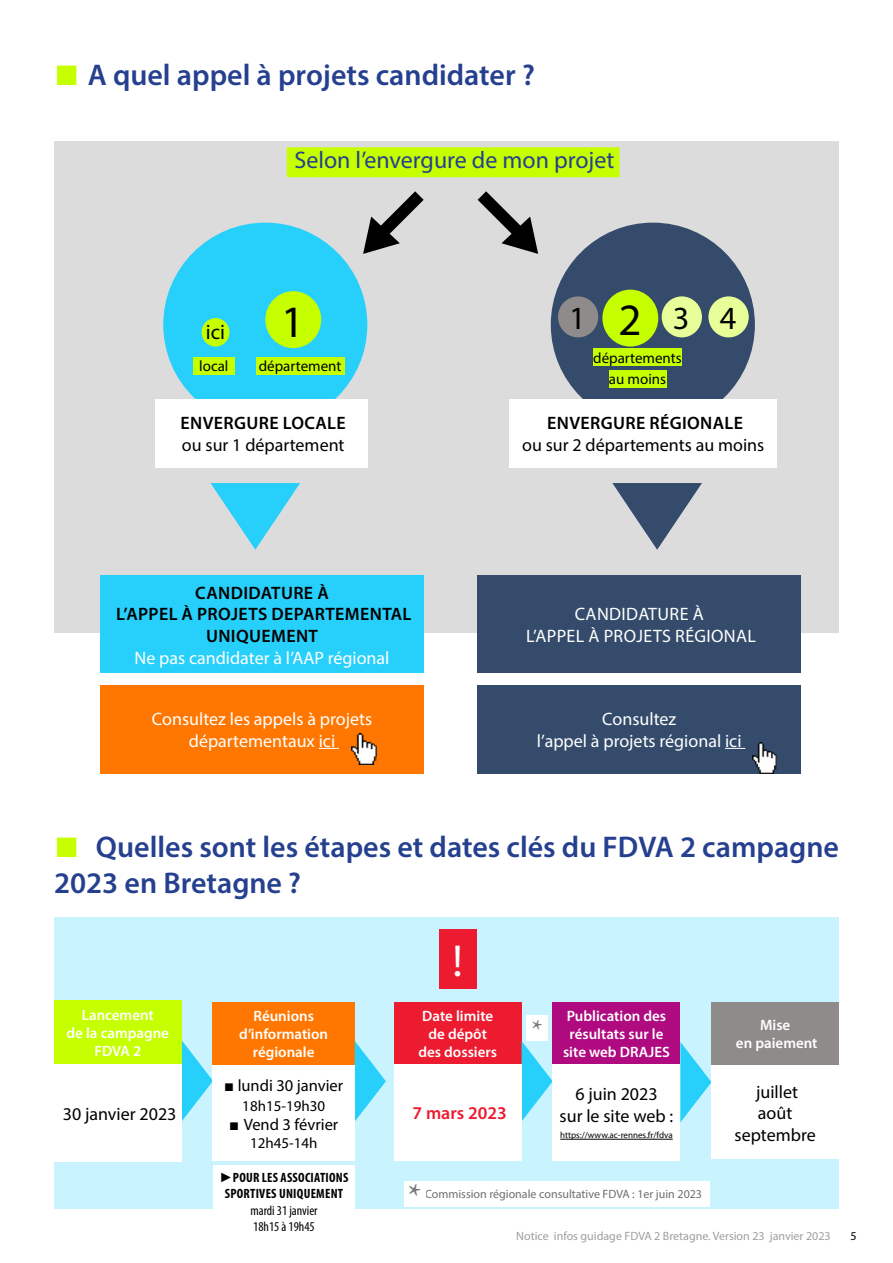
<style>
.page{position:relative;width:893px;height:1263px;background:#fff}
.page>*{position:absolute;margin:0;border:0;box-sizing:border-box;transform-origin:0 0}
.t1{font:45px "Myriad Pro";color:#000}
.t2{font:45px "Myriad Pro";color:#fff}
.t3{font:600 33px "Minion Pro";color:#77787b}
.t4{font:32.4px "Myriad Pro";color:#000}
.t5{font:600 30px/36px "Myriad Pro";color:#25408f}
.t6{font:600 27px "Minion Pro";color:#77787b}
.t7{font:24px "Myriad Pro";color:#25408f}
.t8{font:21px "Myriad Pro";color:#000}
.t9{font:18px/21.6px "Myriad Pro";color:#fff;text-align:center}
.t10{font:18px/21.6px "Myriad Pro";color:#000;text-align:center}
.t11{font:600 18px "Myriad Pro";letter-spacing:.02em;color:#000}
.t12{font:18px/21.6px "Myriad Pro";letter-spacing:.02em;color:#fff;text-align:center}
.t13{font:600 18px "Myriad Pro";color:#ed1b30}
.t14{font:16.5px "Myriad Pro";color:#000}
.t15{font:600 15px/18px "Myriad Pro";color:#fff;text-align:center}
.t16{font:15px "Myriad Pro";color:#000}
.t17{font:700 condensed 13.5px/16.2px "Myriad Pro";letter-spacing:.02em;color:#000;text-align:center}
.t18{font:condensed 13.5px/16.2px "Myriad Pro";color:#000}
.t19{font:12px "Myriad Pro";color:#9d9fa2}
.t20{font:12px "Myriad Pro";color:#6d6e71}
.t21{font:12px "Myriad Pro";color:#000}
.t22{font:9px "Myriad Pro";color:#000}
.s1{font-family:"Arial";font-weight:400;font-size:42px;color:#c5ff00}
.s2{font-size:45px}
.s3{font-family:"Arial"}
.s4{font-family:"Arial";font-weight:400;font-stretch:normal}
</style>
<div class="page">
<div style="left:54px;top:142px;width:785px;height:491px;background:#dddcdc"></div>
<div style="left:287px;top:147px;width:332px;height:30px;background:#c5ff00"></div>
<div style="left:100px;top:576px;width:324px;height:97px;background:#27d0fb"></div>
<div style="left:478px;top:576px;width:323px;height:97px;background:#344b6b"></div>
<div style="left:163px;top:223px;width:204px;height:204px;background:#27d0fb;border-radius:50%"></div>
<div style="left:551px;top:223px;width:204px;height:204px;background:#344b6b;border-radius:50%"></div>
<div style="left:155px;top:399px;width:212px;height:68px;background:#fff"></div>
<div style="left:509px;top:399px;width:268px;height:68px;background:#fff"></div>
<div style="left:265px;top:291px;width:56px;height:57px;background:#c5ff00;border-radius:50%"></div>
<div style="left:558px;top:296px;width:40px;height:41px;background:#8f8b8a;border-radius:50%"></div>
<div style="left:202px;top:318px;width:28px;height:29px;background:#c5ff00;border-radius:50%"></div>
<div style="left:662px;top:296px;width:40px;height:41px;background:#e8ff99;border-radius:50%"></div>
<div style="left:708px;top:296px;width:41px;height:41px;background:#e8ff99;border-radius:50%"></div>
<div style="left:602px;top:290px;width:56px;height:57px;background:#c5ff00;border-radius:50%"></div>
<div style="left:593px;top:349px;width:89px;height:17px;background:#c5ff00"></div>
<div style="left:256px;top:357px;width:88px;height:17px;background:#c5ff00"></div>
<div style="left:193px;top:357px;width:42px;height:17px;background:#c5ff00"></div>
<div style="left:609px;top:370px;width:57px;height:17px;background:#c5ff00"></div>
<svg style="left:210px;top:483px;width:90px;height:67px"></svg>
<svg style="left:612px;top:483px;width:90px;height:67px"></svg>
<div style="left:54px;top:917px;width:785px;height:292px;background:#c9f3fe"></div>
<div style="left:54px;top:1000px;width:128px;height:64px;background:#c5ff00"></div>
<div style="left:394px;top:1002px;width:128px;height:63px;background:#ed1b30"></div>
<div style="left:213px;top:1002px;width:142px;height:63px;background:#f70"></div>
<div style="left:553px;top:1002px;width:127px;height:63px;background:#af0a80"></div>
<div style="left:711px;top:1002px;width:128px;height:63px;background:#8f8b8a"></div>
<svg style="left:182px;top:1040px;width:31px;height:81px"></svg>
<svg style="left:355px;top:1041px;width:31px;height:80px"></svg>
<svg style="left:522px;top:1041px;width:31px;height:80px"></svg>
<svg style="left:680px;top:1042px;width:31px;height:80px"></svg>
<div style="left:54px;top:1064px;width:128px;height:97px;background:#fff"></div>
<div style="left:213px;top:1065px;width:142px;height:96px;background:#fff"></div>
<div style="left:394px;top:1064px;width:128px;height:96px;background:#fff"></div>
<div style="left:553px;top:1064px;width:127px;height:96px;background:#fff"></div>
<hr style="left:560px;top:1139px;width:113px;height:1px;background:#000">
<div style="left:711px;top:1065px;width:128px;height:94px;background:#fff"></div>
<div style="left:439px;top:930px;width:38px;height:59px;background:#ed1b30"></div>
<div style="left:415px;top:1181px;width:295px;height:25px;background:#fff"></div>
<svg style="left:363px;top:191px;width:61px;height:63px"></svg>
<svg style="left:477px;top:191px;width:61px;height:63px"></svg>
<div style="left:100px;top:685px;width:324px;height:88px;background:#f70"></div>
<svg style="left:319px;top:748px;width:20px;height:1px"></svg>
<div style="left:478px;top:685px;width:323px;height:88px;background:#344b6b"></div>
<svg style="left:725px;top:748px;width:20px;height:1px"></svg>
<img style="left:753px;top:742px;width:24px;height:31px">
<img style="left:352px;top:734px;width:24px;height:31px">
<div style="left:526px;top:1015px;width:22px;height:25px;background:#fff"></div>
<div style="left:404px;top:1181px;width:21px;height:25px;background:#fff"></div>
<div style="left:213px;top:1165px;width:142px;height:72px;background:#fff"></div>
<h3 class="t5" style="left:54px;top:56px;width:482px"><span class="s1">■</span> A quel appel à projets candidater ?</h3>
<h3 class="t8" style="left:206px;top:319px;width:21px">ici</h3>
<h3 class="t7" style="left:294px;top:145px;width:322px">Selon l’envergure de mon projet</h3>
<h1 class="t1" style="left:281px;top:294px;width:25px">1</h1>
<h3 class="t4" style="left:569px;top:298px;width:169px">1<span class="s2">2</span>34</h3>
<p class="t16" style="left:199px;top:357px;width:31px">local</p>
<p class="t16" style="left:259px;top:357px;width:84px">département</p>
<p class="t11" style="left:181px;top:412px;width:167px">Envergure locale</p>
<p class="t10" style="left:182px;top:434px;width:164px">ou sur 1 département</p>
<p class="t11" style="left:195px;top:581px;width:135px">Candidature à</p>
<p class="t11" style="left:116px;top:603px;width:180px">l’appel à projets DEPARTEMENTAL</p>
<p class="t11" style="left:206px;top:624px;width:68px">UNIQUEMENT</p>
<p class="t9" style="left:135px;top:646px;width:170px">Ne pas candidater à l’AAP</p>
<p class="t9" style="left:328px;top:646px;width:63px">régional</p>
<p class="t16" style="left:593px;top:348px;width:90px">départements</p>
<p class="t16" style="left:609px;top:370px;width:59px">au moins</p>
<p class="t11" style="left:547px;top:412px;width:197px">Envergure régionale</p>
<p class="t10" style="left:522px;top:434px;width:244px">ou sur 2 départements au moins</p>
<p class="t12" style="left:526px;top:603px;width:227px">Candidature à<br>l’appel à projets régional</p>
<p class="t9" style="left:152px;top:708px;width:222px">Consultez les appels à projets départementaux ici</p>
<p class="t9" style="left:537px;top:708px;width:206px">Consultez<br>l’appel à projets régional ici</p>
<h3 class="t5" style="left:54px;top:828px;width:786px"><span class="s1">■</span> Quelles sont les étapes et dates clés du FDVA 2 campagne<br>2023 en Bretagne ?</h3>
<h1 class="t2" style="left:453px;top:933px;width:12px">!</h1>
<p class="t15" style="left:67px;top:1005px;width:104px">Lancement<br>de la campagne<br>FDVA 2</p>
<p class="t15" style="left:418px;top:1007px;width:80px">Date limite de dépôt des dossiers</p>
<p class="t15" style="left:239px;top:1007px;width:90px">Réunions d’information régionale</p>
<p class="t15" style="left:567px;top:1007px;width:101px">Publication des</p>
<h3 class="t6" style="left:532px;top:1010px;width:12px">*</h3>
<p class="t15" style="left:570px;top:1025px;width:95px">résultats sur le</p>
<p class="t15" style="left:563px;top:1043px;width:76px">site web DRAJES</p>
<p class="t10" style="left:63px;top:1102px;width:115px">30 janvier 2023</p>
<p class="t14" style="left:224px;top:1075px;width:121px"><span class="s3">■</span> lundi 30 janvier</p>
<p class="t16" style="left:242px;top:1096px;width:84px">18h15-19h30</p>
<p class="t14" style="left:229px;top:1115px;width:111px"><span class="s3">■</span> Vend 3 février</p>
<p class="t16" style="left:250px;top:1134px;width:69px">12h45-14h</p>
<p class="t13" style="left:413px;top:1102px;width:96px">7 mars 2023</p>
<p class="t10" style="left:560px;top:1083px;width:115px">6 juin 2023<br>sur le site web :</p>
<p class="t22" style="left:560px;top:1130px;width:114px">https://www.ac-rennes.fr/fdva</p>
<p class="t15" style="left:736px;top:1016px;width:83px">Mise<br>en paiement</p>
<p class="t10" style="left:735px;top:1080px;width:83px">juillet<br>août septembre</p>
<p class="t17" style="left:219px;top:1169px;width:131px"><span class="s4">►</span>POUR LES ASSOCIATIONS<br>SPORTIVES UNIQUEMENT</p>
<p class="t18" style="left:250px;top:1202px;width:69px">mardi 31 janvier<br>18h15 à 19h45</p>
<h2 class="t3" style="left:408px;top:1172px;width:15px">*</h2>
<p class="t20" style="left:425px;top:1187px;width:279px">Commission régionale consultative FDVA : 1er juin 2023</p>
<p class="t19" style="left:516px;top:1229px;width:316px">Notice infos guidage FDVA 2 Bretagne. Version 23 janvier 2023</p>
<p class="t21" style="left:850px;top:1229px;width:8px">5</p>
</div>
